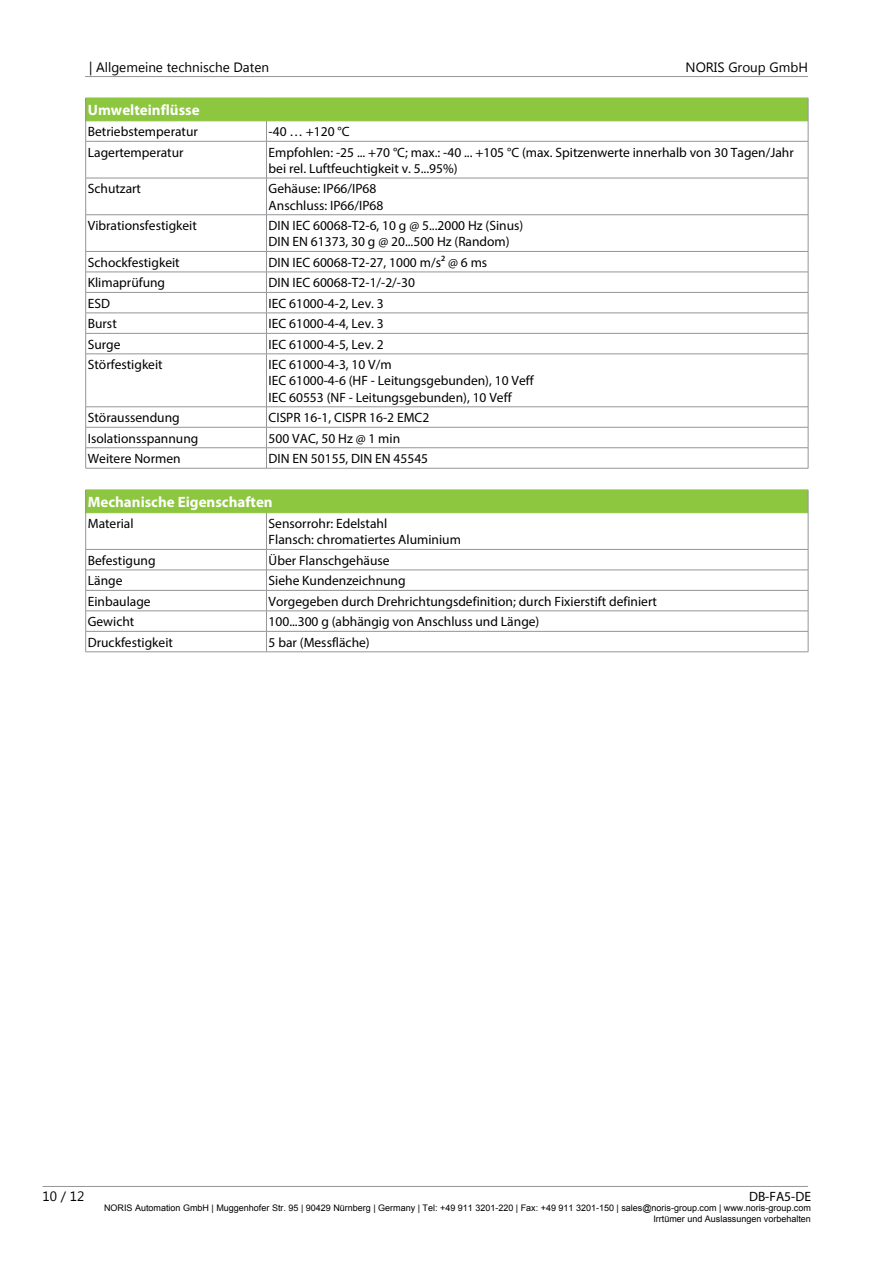
<style>
.page{position:relative;width:893px;height:1263px;background:#fff}
.page>*{position:absolute;margin:0;border:0;box-sizing:border-box;transform-origin:0 0}
.t1{font:700 15px "Myriad Pro";color:#fff}
.t2{font:13.5px/16.2px "Myriad Pro";color:#000}
.t3{font:13.5px "Segoe UI";color:#000}
.t4{font:9px/10.4px "Arial";color:#000;text-align:right}
</style>
<div class="page">
<hr style="left:85px;top:76px;width:723px;height:1px;background:#939598">
<hr style="left:43px;top:1186px;width:765px;height:1px;background:#939598">
<div style="left:86px;top:98px;width:722px;height:23px;background:#8dc63f"></div>
<svg style="left:86px;top:122px;width:722px;height:346px"></svg>
<hr style="left:86px;top:121px;width:180px;height:1px;background:#8dc63f">
<hr style="left:266px;top:121px;width:542px;height:1px;background:#8dc63f">
<svg style="left:85px;top:98px;width:1px;height:43px"></svg>
<svg style="left:266px;top:121px;width:1px;height:20px"></svg>
<svg style="left:808px;top:98px;width:1px;height:43px"></svg>
<hr style="left:85px;top:141px;width:181px;height:1px;background:#939598">
<hr style="left:85px;top:141px;width:1px;height:37px;background:#939598">
<hr style="left:266px;top:141px;width:542px;height:1px;background:#939598">
<hr style="left:266px;top:141px;width:1px;height:37px;background:#939598">
<hr style="left:808px;top:141px;width:1px;height:37px;background:#939598">
<hr style="left:85px;top:178px;width:181px;height:1px;background:#939598">
<hr style="left:85px;top:178px;width:1px;height:37px;background:#939598">
<hr style="left:266px;top:178px;width:542px;height:1px;background:#939598">
<hr style="left:266px;top:178px;width:1px;height:37px;background:#939598">
<hr style="left:808px;top:178px;width:1px;height:37px;background:#939598">
<hr style="left:85px;top:214px;width:181px;height:1px;background:#939598">
<hr style="left:85px;top:215px;width:1px;height:36px;background:#939598">
<hr style="left:266px;top:214px;width:542px;height:1px;background:#939598">
<hr style="left:266px;top:215px;width:1px;height:36px;background:#939598">
<hr style="left:808px;top:215px;width:1px;height:36px;background:#939598">
<hr style="left:85px;top:251px;width:181px;height:1px;background:#939598">
<hr style="left:266px;top:251px;width:542px;height:1px;background:#939598">
<hr style="left:85px;top:272px;width:181px;height:1px;background:#939598">
<hr style="left:266px;top:272px;width:542px;height:1px;background:#939598">
<hr style="left:85px;top:292px;width:181px;height:1px;background:#939598">
<hr style="left:266px;top:292px;width:542px;height:1px;background:#939598">
<hr style="left:85px;top:313px;width:181px;height:1px;background:#939598">
<hr style="left:266px;top:313px;width:542px;height:1px;background:#939598">
<hr style="left:85px;top:333px;width:181px;height:1px;background:#939598">
<svg style="left:85px;top:252px;width:1px;height:102px"></svg>
<hr style="left:266px;top:333px;width:542px;height:1px;background:#939598">
<svg style="left:266px;top:252px;width:1px;height:102px"></svg>
<svg style="left:808px;top:252px;width:1px;height:102px"></svg>
<hr style="left:85px;top:354px;width:181px;height:1px;background:#939598">
<hr style="left:85px;top:354px;width:1px;height:53px;background:#939598">
<hr style="left:266px;top:354px;width:542px;height:1px;background:#939598">
<hr style="left:266px;top:354px;width:1px;height:53px;background:#939598">
<hr style="left:808px;top:354px;width:1px;height:53px;background:#939598">
<hr style="left:85px;top:406px;width:181px;height:1px;background:#939598">
<hr style="left:266px;top:406px;width:542px;height:1px;background:#939598">
<hr style="left:85px;top:427px;width:181px;height:1px;background:#939598">
<hr style="left:266px;top:427px;width:542px;height:1px;background:#939598">
<hr style="left:85px;top:447px;width:181px;height:1px;background:#939598">
<svg style="left:85px;top:407px;width:1px;height:61px"></svg>
<hr style="left:266px;top:447px;width:542px;height:1px;background:#939598">
<svg style="left:266px;top:407px;width:1px;height:61px"></svg>
<svg style="left:808px;top:407px;width:1px;height:61px"></svg>
<hr style="left:85px;top:468px;width:181px;height:1px;background:#939598">
<hr style="left:266px;top:468px;width:542px;height:1px;background:#939598">
<div style="left:86px;top:490px;width:722px;height:23px;background:#8dc63f"></div>
<svg style="left:86px;top:513px;width:722px;height:138px"></svg>
<svg style="left:85px;top:490px;width:1px;height:23px"></svg>
<svg style="left:808px;top:490px;width:1px;height:23px"></svg>
<hr style="left:85px;top:513px;width:1px;height:36px;background:#939598">
<hr style="left:266px;top:513px;width:1px;height:36px;background:#939598">
<hr style="left:808px;top:513px;width:1px;height:36px;background:#939598">
<hr style="left:85px;top:549px;width:181px;height:1px;background:#939598">
<hr style="left:266px;top:549px;width:542px;height:1px;background:#939598">
<hr style="left:85px;top:570px;width:181px;height:1px;background:#939598">
<hr style="left:266px;top:570px;width:542px;height:1px;background:#939598">
<hr style="left:85px;top:590px;width:181px;height:1px;background:#939598">
<hr style="left:266px;top:590px;width:542px;height:1px;background:#939598">
<hr style="left:85px;top:611px;width:181px;height:1px;background:#939598">
<hr style="left:266px;top:611px;width:542px;height:1px;background:#939598">
<hr style="left:85px;top:631px;width:181px;height:1px;background:#939598">
<svg style="left:85px;top:550px;width:1px;height:101px"></svg>
<hr style="left:266px;top:631px;width:542px;height:1px;background:#939598">
<svg style="left:266px;top:550px;width:1px;height:101px"></svg>
<svg style="left:808px;top:550px;width:1px;height:102px"></svg>
<hr style="left:85px;top:651px;width:181px;height:1px;background:#939598">
<hr style="left:266px;top:651px;width:542px;height:1px;background:#939598">
<p class="t3" style="left:89px;top:58px;width:181px">| Allgemeine technische Daten</p>
<p class="t3" style="left:686px;top:58px;width:124px">NORIS Group GmbH</p>
<p class="t1" style="left:88px;top:100px;width:113px">Umwelteinflüsse</p>
<p class="t2" style="left:88px;top:123px;width:112px">Betriebstemperatur</p>
<p class="t2" style="left:269px;top:123px;width:83px">-40 … +120 °C</p>
<p class="t2" style="left:88px;top:144px;width:97px">Lagertemperatur</p>
<p class="t2" style="left:269px;top:144px;width:527px">Empfohlen: -25 ... +70 °C; max.: -40 ... +105 °C (max. Spitzenwerte innerhalb von 30 Tagen/Jahr bei rel. Luftfeuchtigkeit v. 5...95%)</p>
<p class="t2" style="left:88px;top:180px;width:55px">Schutzart</p>
<p class="t2" style="left:269px;top:180px;width:116px">Gehäuse: IP66/IP68<br>Anschluss: IP66/IP68</p>
<p class="t2" style="left:88px;top:217px;width:111px">Vibrationsfestigkeit</p>
<p class="t2" style="left:269px;top:217px;width:256px">DIN IEC 60068-T2-6, 10 g @ 5...2000 Hz (Sinus)<br>DIN EN 61373, 30 g @ 20...500 Hz (Random)</p>
<p class="t2" style="left:88px;top:254px;width:93px">Schockfestigkeit</p>
<p class="t2" style="left:269px;top:254px;width:220px">DIN IEC 60068-T2-27, 1000 m/s² @ 6 ms</p>
<p class="t2" style="left:88px;top:274px;width:79px">Klimaprüfung</p>
<p class="t2" style="left:269px;top:274px;width:148px">DIN IEC 60068-T2-1/-2/-30</p>
<p class="t2" style="left:88px;top:295px;width:24px">ESD</p>
<p class="t2" style="left:269px;top:295px;width:117px">IEC 61000-4-2, Lev. 3</p>
<p class="t2" style="left:88px;top:315px;width:30px">Burst</p>
<p class="t2" style="left:269px;top:315px;width:117px">IEC 61000-4-4, Lev. 3</p>
<p class="t2" style="left:88px;top:336px;width:34px">Surge</p>
<p class="t2" style="left:269px;top:336px;width:117px">IEC 61000-4-5, Lev. 2</p>
<p class="t2" style="left:88px;top:356px;width:76px">Störfestigkeit</p>
<p class="t2" style="left:269px;top:356px;width:267px">IEC 61000-4-3, 10 V/m<br>IEC 61000-4-6 (HF - Leitungsgebunden), 10 Veff<br>IEC 60553 (NF - Leitungsgebunden), 10 Veff</p>
<p class="t2" style="left:88px;top:409px;width:93px">Störaussendung</p>
<p class="t2" style="left:269px;top:409px;width:162px">CISPR 16-1, CISPR 16-2 EMC2</p>
<p class="t2" style="left:88px;top:430px;width:112px">Isolationsspannung</p>
<p class="t2" style="left:269px;top:430px;width:133px">500 VAC, 50 Hz @ 1 min</p>
<p class="t2" style="left:88px;top:450px;width:94px">Weitere Normen</p>
<p class="t2" style="left:269px;top:450px;width:161px">DIN EN 50155, DIN EN 45545</p>
<p class="t1" style="left:88px;top:492px;width:186px">Mechanische Eigenschaften</p>
<p class="t2" style="left:88px;top:515px;width:47px">Material</p>
<p class="t2" style="left:269px;top:515px;width:194px">Sensorrohr: Edelstahl<br>Flansch: chromatiertes Aluminium</p>
<p class="t2" style="left:88px;top:552px;width:69px">Befestigung</p>
<p class="t2" style="left:269px;top:552px;width:122px">Über Flanschgehäuse</p>
<p class="t2" style="left:88px;top:572px;width:36px">Länge</p>
<p class="t2" style="left:269px;top:572px;width:139px">Siehe Kundenzeichnung</p>
<p class="t2" style="left:88px;top:593px;width:64px">Einbaulage</p>
<p class="t2" style="left:269px;top:593px;width:390px">Vorgegeben durch Drehrichtungsdefinition; durch Fixierstift definiert</p>
<p class="t2" style="left:88px;top:613px;width:48px">Gewicht</p>
<p class="t2" style="left:269px;top:613px;width:272px">100...300 g (abhängig von Anschluss und Länge)</p>
<p class="t2" style="left:88px;top:634px;width:87px">Druckfestigkeit</p>
<p class="t2" style="left:269px;top:634px;width:103px">5 bar (Messfläche)</p>
<p class="t3" style="left:43px;top:1186px;width:43px">10 / 12</p>
<p class="t2" style="left:749px;top:1188px;width:63px">DB-FA5-DE</p>
<p class="t4" style="left:104px;top:1203px;width:708px">NORIS Automation GmbH | Muggenhofer Str. 95 | 90429 Nürnberg | Germany | Tel: +49 911 3201-220 | Fax: +49 911 3201-150 | sales@noris-group.com | www.noris-group.com<br>Irrtümer und Auslassungen vorbehalten</p>
</div>
